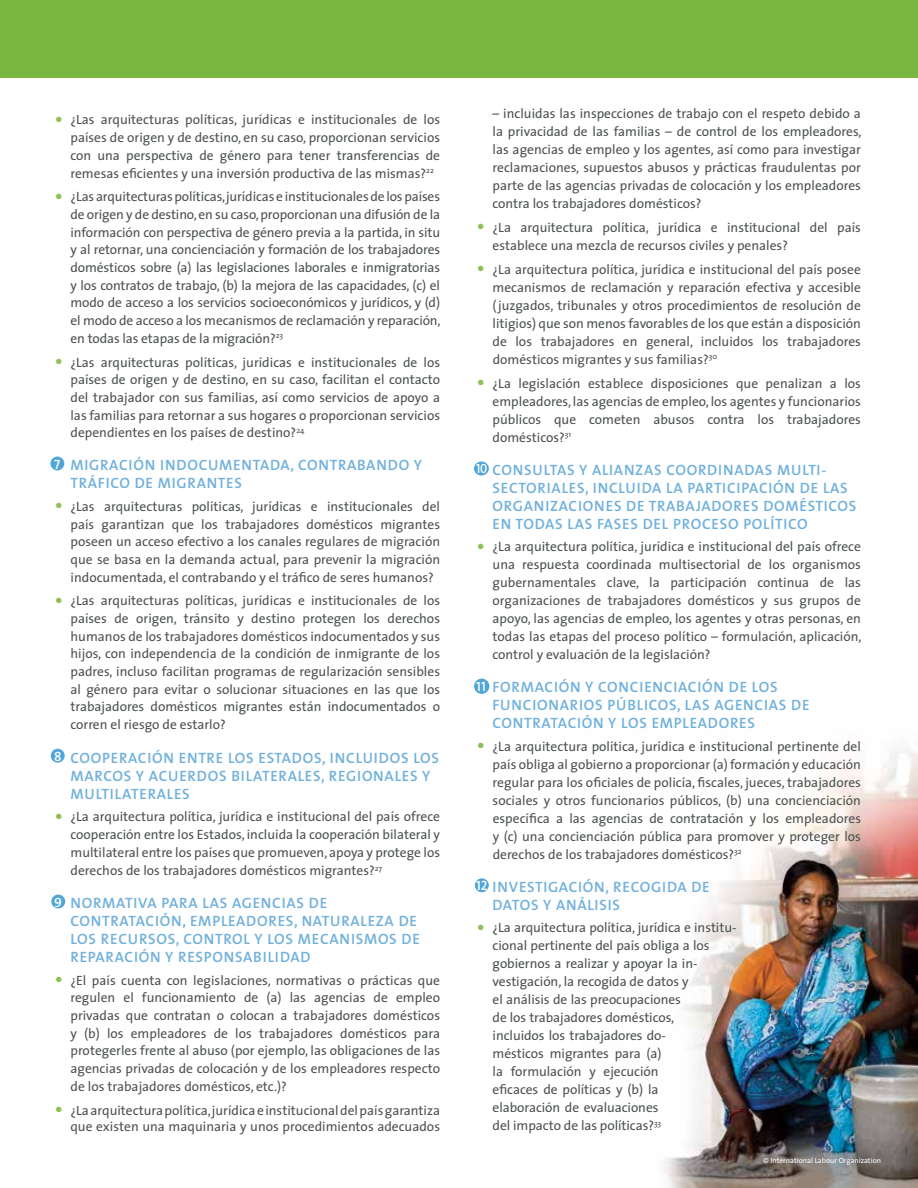
<style>
.page{position:relative;width:918px;height:1188px;background:#fff}
.page>*{position:absolute;margin:0;border:0;box-sizing:border-box;transform-origin:0 0}
.t1{font:600 15px/18px "The Sans";letter-spacing:.055em;color:#6fb0dc}
.t2{font:13.5px/18px "The Sans";color:#4d5350;text-align:justify}
.t3{font:7.5px "The Sans";color:#fff}
.s1{font-size:22.5px;color:#8fc058}
.s2{font-family:"The Sans Semi Bold Caps";font-weight:400;font-size:13.5px;color:#fff}
</style>
<div class="page">
<div style="left:0;top:0;width:918px;height:77px;background:#7ab741"></div>
<img style="left:664px;top:750px;width:254px;height:438px">
<div style="left:50px;top:457px;width:14px;height:13px;background:#4fa6d7;border-radius:50%"></div>
<div style="left:51px;top:749px;width:14px;height:14px;background:#4fa6d7;border-radius:50%"></div>
<div style="left:51px;top:895px;width:14px;height:13px;background:#4fa6d7;border-radius:50%"></div>
<div style="left:475px;top:878px;width:14px;height:14px;background:#4fa6d7;border-radius:50%"></div>
<div style="left:474px;top:679px;width:15px;height:15px;background:#4fa6d7;border-radius:50%"></div>
<div style="left:474px;top:462px;width:15px;height:13px;background:#4fa6d7;border-radius:50%"></div>
<p class="t2" style="left:71px;top:111px;width:371px;text-indent:-17px"><span class="s1">•</span> ¿Las arquitecturas políticas, jurídicas e institucionales de los países de origen y de destino, en su caso, proporcionan servicios con una perspectiva de género para tener transferencias de remesas eficientes y una inversión productiva de las mismas?<sup>22</sup></p>
<p class="t2" style="left:70px;top:187px;width:372px;text-indent:-16px"><span class="s1">•</span> ¿Lasarquitecturaspolíticas,jurídicaseinstitucionalesdelospaíses de origen y de destino,en su caso,proporcionan una difusión de la información con perspectiva de género previa a la partida, in situ y al retornar, una concienciación y formación de los trabajadores domésticos sobre (a) las legislaciones laborales e inmigratorias y los contratos de trabajo, (b) la mejora de las capacidades, (c) el modo de acceso a los servicios socioeconómicos y jurídicos, y (d) el modo de acceso a los mecanismos de reclamación y reparación, en todas las etapas de la migración?<sup>23</sup></p>
<p class="t2" style="left:70px;top:353px;width:371px;text-indent:-16px"><span class="s1">•</span> ¿Las arquitecturas políticas, jurídicas e institucionales de los países de origen y de destino, en su caso, facilitan el contacto del trabajador con sus familias, así como servicios de apoyo a las familias para retornar a sus hogares o proporcionan servicios dependientes en los países de destino?<sup>24</sup></p>
<p class="t1" style="left:71px;top:456px;width:353px;text-indent:-17px"><span class="s2">7</span> MIGRACIÓN INDOCUMENTADA, CONTRABANDO Y<br>TRÁFICO DE MIGRANTES</p>
<p class="t2" style="left:71px;top:497px;width:371px;text-indent:-17px"><span class="s1">•</span> ¿Las arquitecturas políticas, jurídicas e institucionales del país garantizan que los trabajadores domésticos migrantes poseen un acceso efectivo a los canales regulares de migración que se basa en la demanda actual, para prevenir la migración indocumentada, el contrabando y el tráfico de seres humanos?</p>
<p class="t2" style="left:70px;top:591px;width:371px;text-indent:-16px"><span class="s1">•</span> ¿Las arquitecturas políticas, jurídicas e institucionales de los países de origen, tránsito y destino protegen los derechos humanos de los trabajadores domésticos indocumentados y sus hijos, con independencia de la condición de inmigrante de los padres, incluso facilitan programas de regularización sensibles al género para evitar o solucionar situaciones en las que los trabajadores domésticos migrantes están indocumentados o corren el riesgo de estarlo?</p>
<p class="t1" style="left:70px;top:748px;width:370px;text-indent:-16px"><span class="s2">8</span> COOPERACIÓN ENTRE LOS ESTADOS, INCLUIDOS LOS<br>MARCOS Y ACUERDOS BILATERALES, REGIONALES Y<br>MULTILATERALES</p>
<p class="t2" style="left:70px;top:807px;width:371px;text-indent:-16px"><span class="s1">•</span> ¿La arquitectura política, jurídica e institucional del país ofrece cooperación entre los Estados, incluida la cooperación bilateral y multilateral entre los países que promueven,apoya y protege los derechos de los trabajadores domésticos migrantes?<sup>27</sup></p>
<p class="t1" style="left:70px;top:894px;width:351px;text-indent:-16px"><span class="s2">9</span> NORMATIVA PARA LAS AGENCIAS DE CONTRATACIÓN, EMPLEADORES, NATURALEZA DE LOS RECURSOS, CONTROL Y LOS MECANISMOS DE REPARACIÓN Y RESPONSABILIDAD</p>
<p class="t2" style="left:70px;top:971px;width:371px;text-indent:-16px"><span class="s1">•</span> ¿El país cuenta con legislaciones, normativas o prácticas que regulen el funcionamiento de (a) las agencias de empleo privadas que contratan o colocan a trabajadores domésticos y (b) los empleadores de los trabajadores domésticos para protegerles frente al abuso (por ejemplo, las obligaciones de las agencias privadas de colocación y de los empleadores respecto de los trabajadores domésticos, etc.)?</p>
<p class="t2" style="left:54px;top:1101px;width:388px;line-height:16.5px;text-align:right"><span class="s1">•</span> ¿Laarquitecturapolítica,jurídicaeinstitucionaldelpaísgarantiza que existen una maquinaria y unos procedimientos adecuados</p>
<p class="t2" style="left:493px;top:104px;width:371px">– incluidas las inspecciones de trabajo con el respeto debido a la privacidad de las familias – de control de los empleadores, las agencias de empleo y los agentes, así como para investigar reclamaciones, supuestos abusos y prácticas fraudulentas por parte de las agencias privadas de colocación y los empleadores contra los trabajadores domésticos?</p>
<p class="t2" style="left:493px;top:218px;width:370px;text-indent:-16px"><span class="s1">•</span> ¿La arquitectura política, jurídica e institucional del país establece una mezcla de recursos civiles y penales?</p>
<p class="t2" style="left:493px;top:260px;width:370px;text-indent:-16px"><span class="s1">•</span> ¿La arquitectura política, jurídica e institucional del país posee mecanismos de reclamación y reparación efectiva y accesible (juzgados, tribunales y otros procedimientos de resolución de litigios) que son menos favorables de los que están a disposición de los trabajadores en general, incluidos los trabajadores domésticos migrantes y sus familias?<sup>30</sup></p>
<p class="t2" style="left:493px;top:374px;width:370px;text-indent:-16px"><span class="s1">•</span> ¿La legislación establece disposiciones que penalizan a los empleadores, las agencias de empleo, los agentes y funcionarios públicos que cometen abusos contra los trabajadores domésticos?<sup>31</sup></p>
<p class="t1" style="left:493px;top:460px;width:365px;text-indent:-16px"><span class="s2">10</span> CONSULTAS Y ALIANZAS COORDINADAS MULTI-SECTORIALES, INCLUIDA LA PARTICIPACIÓN DE LAS ORGANIZACIONES DE TRABAJADORES DOMÉSTICOS EN TODAS LAS FASES DEL PROCESO POLÍTICO</p>
<p class="t2" style="left:493px;top:537px;width:371px;text-indent:-16px"><span class="s1">•</span> ¿La arquitectura política, jurídica e institucional del país ofrece una respuesta coordinada multisectorial de los organismos gubernamentales clave, la participación continua de las organizaciones de trabajadores domésticos y sus grupos de apoyo, las agencias de empleo, los agentes y otras personas, en todas las etapas del proceso político – formulación, aplicación, control y evaluación de la legislación?</p>
<p class="t1" style="left:493px;top:678px;width:318px;text-indent:-17px"><span class="s2">11</span> FORMACIÓN Y CONCIENCIACIÓN DE LOS<br>FUNCIONARIOS PÚBLICOS, LAS AGENCIAS DE<br>CONTRATACIÓN Y LOS EMPLEADORES</p>
<p class="t2" style="left:493px;top:737px;width:370px;text-indent:-17px"><span class="s1">•</span> ¿La arquitectura política, jurídica e institucional pertinente del país obliga al gobierno a proporcionar (a) formación y educación regular para los oficiales de policía, fiscales, jueces, trabajadores sociales y otros funcionarios públicos, (b) una concienciación específica a las agencias de contratación y los empleadores y (c) una concienciación pública para promover y proteger los derechos de los trabajadores domésticos?<sup>32</sup></p>
<p class="t1" style="left:493px;top:877px;width:219px;text-indent:-17px"><span class="s2">12</span> I NVESTIGACIÓN, RECOGIDA DE<br>DATOS Y ANÁLISIS</p>
<p class="t2" style="left:493px;top:918px;width:245px;text-align:left;text-indent:-16px"><span class="s1">•</span> ¿La arquitectura política, jurídica e institu&shy;cional pertinente del país obliga a los gobiernos a realizar y apoyar la in&shy;vestigación, la recogida de datos y<br>el análisis de las preocupaciones<br>de los trabajadores domésticos,<br>incluidos los trabajadores do-<br>mésticos migrantes para (a)<br>la formulación y ejecución<br>eficaces de políticas y (b) la<br>elaboración de evaluaciones<br>del impacto de las políticas?<sup>33</sup></p>
<p class="t3" style="left:763px;top:1154px;width:119px">© I nternational Labour Organization</p>
</div>
